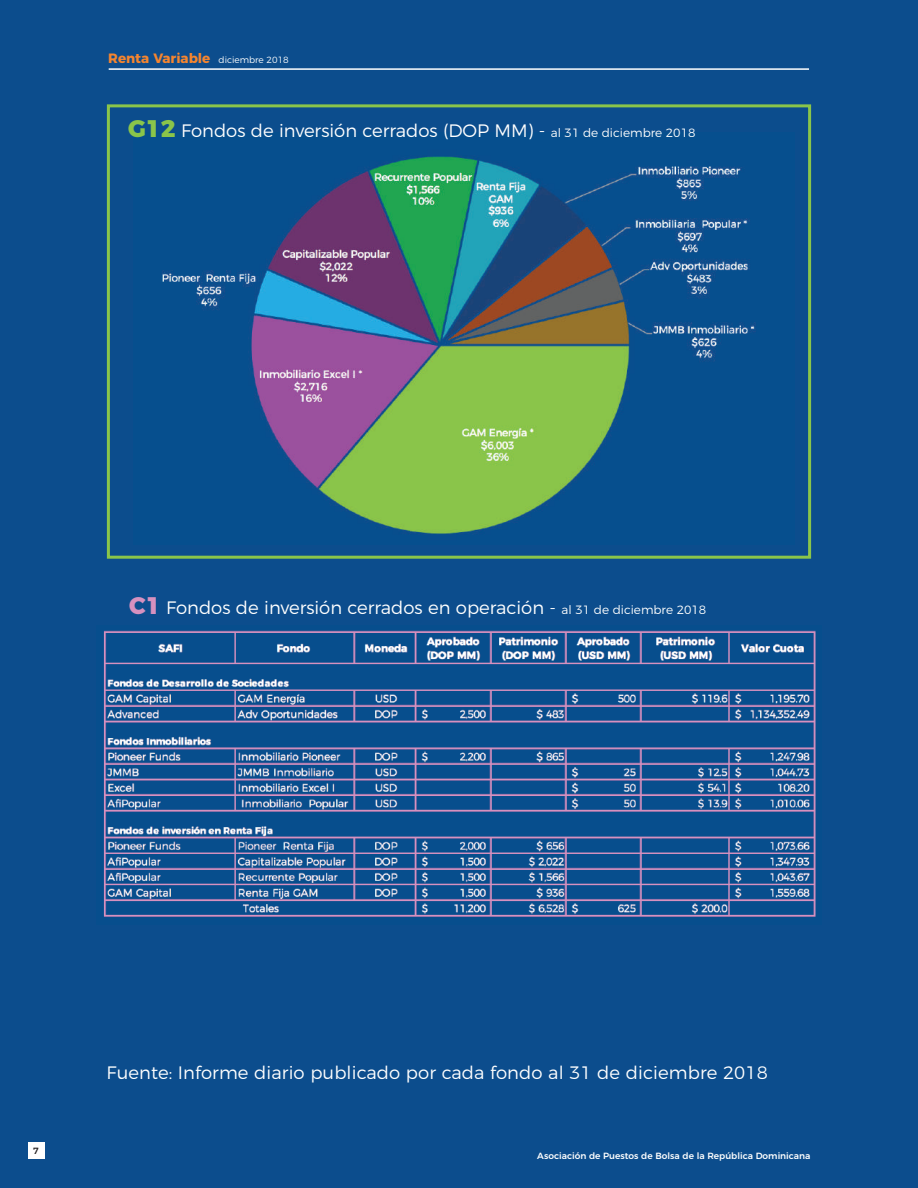
<style>
.page{position:relative;width:918px;height:1188px;background:#0c4d8d}
.page>*{position:absolute;margin:0;border:0;box-sizing:border-box;transform-origin:0 0}
.t1{font:300 18px "Montserrat";color:#fff}
.t2{font:700 13.5px "Montserrat";color:#f5852f}
.t3{font:500 9px "Montserrat";color:#fff}
.t4{font:500 9px "Montserrat";color:#231f20}
.s1{font-weight:300;font-size:9px;color:#fff}
.s2{font-weight:800;font-size:24px;color:#8ac54a}
.s3{font-size:12px}
.s4{font-weight:800;font-size:24px;color:#d691bf}
</style>
<div class="page">
<img style="left:162px;top:156px;width:593px;height:378px">
<div style="left:28px;top:1142px;width:17px;height:17px;background:#fff"></div>
<hr style="left:109px;top:68px;width:700px;height:2px;background:#fff">
<div style="left:107px;top:104px;width:704px;height:455px;border:3px solid #8ac54a"></div>
<img style="left:104px;top:630px;width:712px;height:287px">
<p class="t2" style="left:108px;top:47px;width:182px">Renta Variable <span class="s1">diciembre 2018</span></p>
<p class="t1" style="left:128px;top:116px;width:569px"><span class="s2">G12</span> Fondos de inversión cerrados (DOP MM) - <span class="s3">al 31 de diciembre 2018</span></p>
<p class="t1" style="left:129px;top:593px;width:579px"><span class="s4">C1</span> Fondos de inversión cerrados en operación - <span class="s3">al 31 de diciembre 2018</span></p>
<p class="t4" style="left:33px;top:1143px;width:7px">7</p>
<p class="t1" style="left:106px;top:1059px;width:663px">Fuente: Informe diario publicado por cada fondo al 31 de diciembre 2018</p>
<p class="t3" style="left:537px;top:1149px;width:275px">Asociación de Puestos de Bolsa de la República Dominicana</p>
</div>
